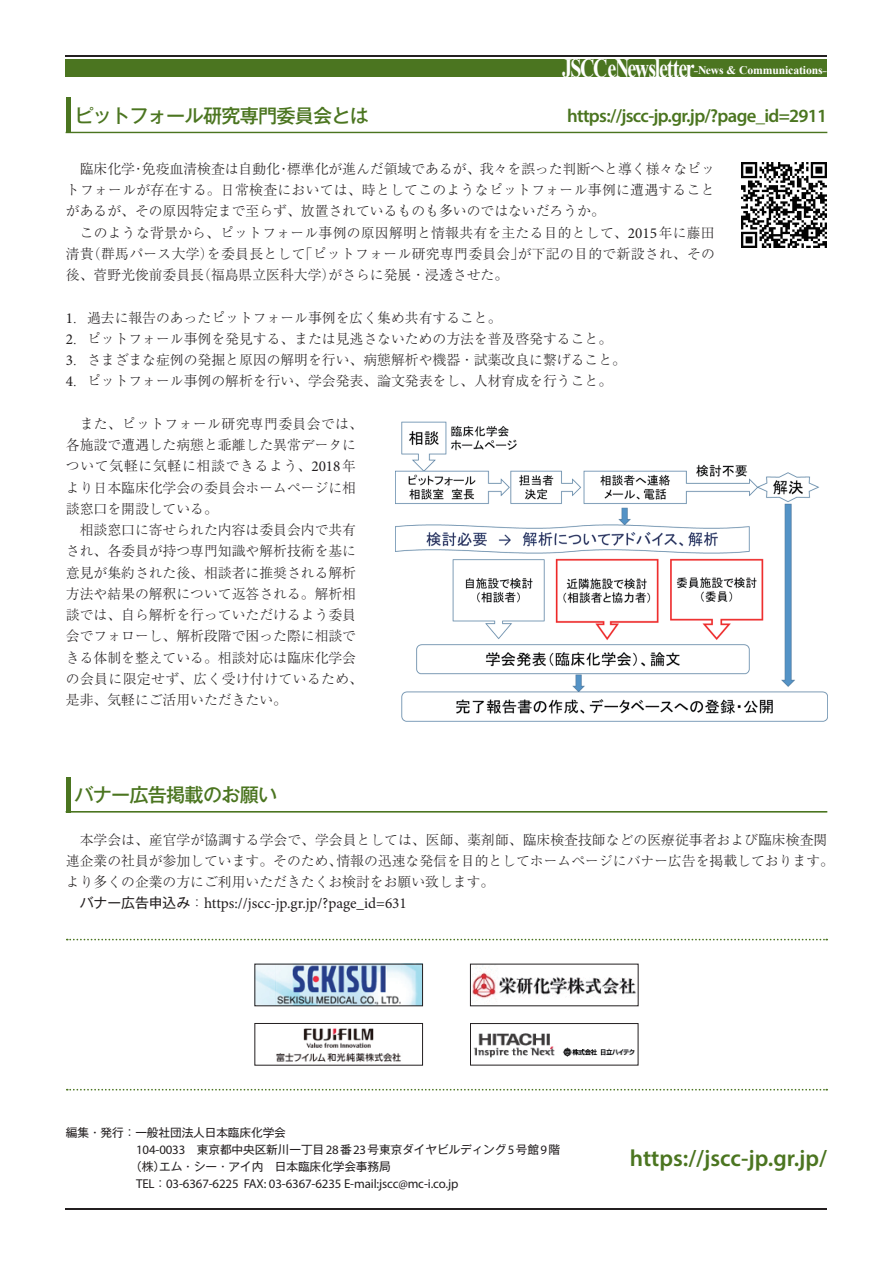
<style>
.page{position:relative;width:893px;height:1263px;background:#fff}
.page>*{position:absolute;margin:0;border:0;box-sizing:border-box;transform-origin:0 0}
.t1{font:700 26.55px "Times New Roman";letter-spacing:-.065em;color:#fff;scale:.75 1}
.t2{font:600 23.4px "Myriad Pro";color:#4b7520}
.t3{font:500 19.2px "Gothic MB101 Pro";letter-spacing:-.04em;color:#4b7520}
.t4{font:600 18.75px "Myriad Pro";letter-spacing:-.035em;color:#4b7520}
.t5{font:15.15px "Minion Pro";color:#231f20}
.t6{font:300 13.8px/21.3px "Ryumin Pro";color:#231f20}
.t7{font:300 13.8px/21.3px "Ryumin Pro";letter-spacing:.02em;color:#231f20}
.t8{font:300 13.8px "Ryumin Pro";letter-spacing:.025em;color:#231f20}
.t9{font:12.9px "Myriad Pro";letter-spacing:-.01em;color:#231f20}
.t10{font:11.7px "Gothic MB101 Pro";letter-spacing:-.01em;color:#231f20}
.t11{font:700 11.7px "Times New Roman";letter-spacing:-.01em;color:#fff}
.s1{font-family:"Myriad Pro";font-weight:400;font-size:12.9px}
.s2{font-family:"Minion Pro";font-weight:400;font-size:15.15px}
.s3{font-family:"Gothic MB101 Pro";font-size:13.8px}
.s4{font-family:"Ryumin Pro";font-weight:300;font-size:13.8px}
.s5{font-family:"Myriad Pro";font-size:12.9px}
.s6{font-family:"Gothic MB101 Pro";font-size:11.7px}
</style>
<div class="page">
<hr style="left:66px;top:1209px;width:761px;height:1px;background:#231f20">
<svg style="left:67px;top:1089px;width:760px;height:1px"></svg>
<svg style="left:67px;top:939px;width:760px;height:1px"></svg>
<hr style="left:66px;top:777px;width:4px;height:35px;background:#4b7520">
<div style="left:66px;top:811px;width:761px;height:1px;border:1px solid #4b7520"></div>
<img style="left:472px;top:966px;width:164px;height:37px">
<img style="left:276px;top:1028px;width:125px;height:34px">
<div style="left:255px;top:1023px;width:168px;height:42px;border:1px solid #231f20"></div>
<img style="left:257px;top:966px;width:164px;height:38px">
<hr style="left:66px;top:55px;width:761px;height:1px;background:#231f20">
<div style="left:66px;top:60px;width:761px;height:17px;background:#4b7520"></div>
<img style="left:473px;top:1033px;width:162px;height:25px">
<div style="left:470px;top:1023px;width:168px;height:42px;border:1px solid #231f20"></div>
<hr style="left:66px;top:98px;width:4px;height:35px;background:#4b7520">
<div style="left:66px;top:132px;width:761px;height:1px;border:1px solid #4b7520"></div>
<img style="left:741px;top:163px;width:85px;height:85px">
<img style="left:396px;top:421px;width:431px;height:301px">
<h3 class="t3" style="left:74px;top:99px;width:296px">ピットフォール研究専門委員会とは</h3>
<h1 class="t1" style="left:562px;top:49px;width:178px">JSCCeNewsletter</h1>
<p class="t11" style="left:694px;top:62px;width:135px"><span class="s1">–</span>News &amp; Communications<span class="s1">–</span></p>
<h3 class="t4" style="left:567px;top:104px;width:261px">https://jscc j p- .grj p. ?/ page_id=2911</h3>
<p class="t6" style="left:287px;top:157px;width:429px">標準化が進んだ領域であるが、我々を誤った判断へと導く様々なピッ</p>
<p class="t6" style="left:142px;top:157px;width:140px">免疫血清検査は自動化</p>
<p class="t7" style="left:66px;top:157px;width:650px;text-indent:14px">臨床化学<br>トフォールが存在する。日常検査においては、時としてこのようなピットフォール事例に遭遇することがあるが、その原因特定まで至らず、放置されているものも多いのではないだろうか。</p>
<p class="t7" style="left:80px;top:221px;width:637px;text-align:right">このような背景から、ピットフォール事例の原因解明と情報共有を主たる目的として、<span class="s2">2015</span>年に藤田が下記の目的で新設され、その</p>
<p class="t6" style="left:132px;top:157px;width:15px">・</p>
<p class="t6" style="left:277px;top:157px;width:15px">・</p>
<p class="t8" style="left:299px;top:243px;width:227px">「ピットフォール研究専門委員会」</p>
<p class="t8" style="left:87px;top:243px;width:128px">（群馬パース大学）</p>
<p class="t8" style="left:207px;top:243px;width:100px">を委員長として</p>
<p class="t6" style="left:66px;top:242px;width:29px">清貴</p>
<p class="t6" style="left:197px;top:263px;width:140px">（福島県立医科大学）</p>
<p class="t6" style="left:66px;top:263px;width:140px">後、菅野光俊前委員長</p>
<p class="t6" style="left:66px;top:306px;width:562px"><span class="s2">1</span>．過去に報告のあったピットフォール事例を広く集め共有すること。<br><span class="s2">2</span>．ピットフォール事例を発見する、または見逃さないための方法を普及啓発すること。<br><span class="s2">3</span>．さまざまな症例の発掘と原因の解明を行い、病態解析や機器・試薬改良に繋げること。<span class="s2">4</span>．ピットフォール事例の解析を行い、学会発表、論文発表をし、人材育成を行うこと。</p>
<p class="t6" style="left:66px;top:412px;width:299px;text-indent:14px">また、ピットフォール研究専門委員会では、各施設で遭遇した病態と乖離した異常データについて気軽に気軽に相談できるよう、<span class="s2">2018</span>年より日本臨床化学会の委員会ホームページに相談窓口を開設している。</p>
<p class="t6" style="left:66px;top:518px;width:299px;text-indent:14px">相談窓口に寄せられた内容は委員会内で共有され、各委員が持つ専門知識や解析技術を基に意見が集約された後、相談者に推奨される解析方法や結果の解釈について返答される。解析相談では、自ら解析を行っていただけるよう委員会でフォローし、解析段階で困った際に相談できる体制を整えている。相談対応は臨床化学会の会員に限定せず、広く受け付けているため、是非、気軽にご活用いただきたい。</p>
<p class="t6" style="left:328px;top:263px;width:181px">がさらに発展・浸透させた。</p>
<h3 class="t3" style="left:74px;top:779px;width:204px">バナー広告掲載のお願い</h3>
<p class="t6" style="left:336px;top:828px;width:499px;text-indent:-257px">本学会は、産官学が協調する学会で、学会員としては、医師、薬剤師、臨床検査技師などの医療従事者および臨床検査関情報の迅速な発信を目的としてホームページにバナー広告を掲載しております。</p>
<p class="t6" style="left:66px;top:849px;width:430px">連企業の社員が参加しています。そのため、<br>より多くの企業の方にご利用いただきたくお検討をお願い致します。</p>
<p class="t5" style="left:80px;top:893px;width:329px"><span class="s3">バナー広告申込み</span><span class="s4">：</span>https://jscc-jp.gr j p. ?/ page_id=631</p>
<p class="t10" style="left:66px;top:1123px;width:222px">編集・発行：一般社団法人日本臨床化学会</p>
<p class="t10" style="left:136px;top:1140px;width:426px"><span class="s5">104-0033</span>　東京都中央区新川一丁目<span class="s5">28</span>番<span class="s5">23</span>号東京ダイヤビルディング<span class="s5">5</span>号館<span class="s5">9</span>階</p>
<p class="t10" style="left:159px;top:1157px;width:233px">エム・シー・アイ内　日本臨床化学会事務局</p>
<p class="t10" style="left:130px;top:1157px;width:36px">（株）</p>
<p class="t9" style="left:136px;top:1176px;width:324px">TEL<span class="s6">：</span>03-6367-6225 FAX: 03-6367-6235 -E mail:jscc@ m c .i- c o j p.</p>
<h2 class="t2" style="left:630px;top:1143px;width:199px">https://jscc j p- .gr j p. /</h2>
</div>
